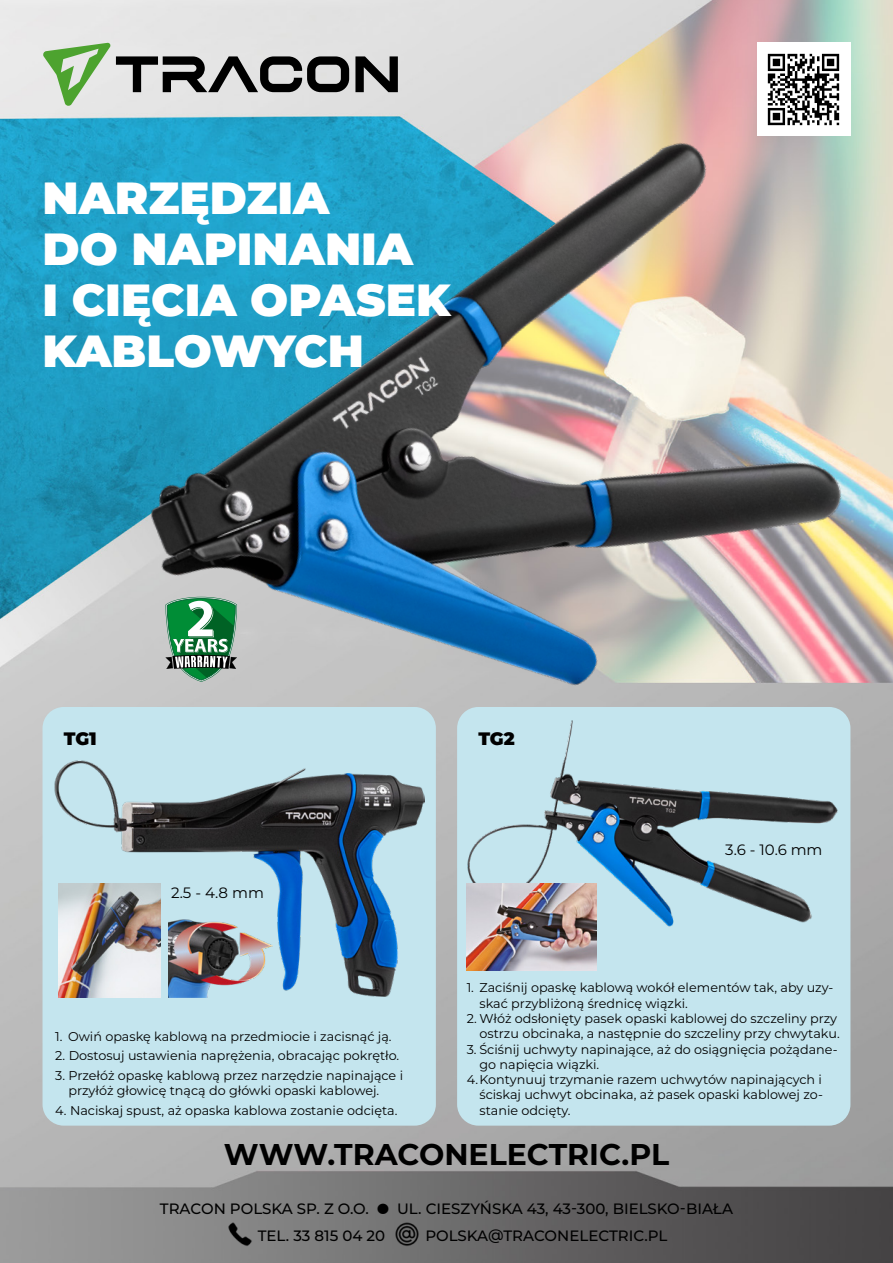
<style>
.page{position:relative;width:893px;height:1263px;background:#fff}
.page>*{position:absolute;margin:0;border:0;box-sizing:border-box;transform-origin:0 0}
.t1{font:900 45px/51px "Montserrat";color:#fff}
.t2{font:700 30px "Montserrat";color:#000}
.t3{font:900 18px "Montserrat";letter-spacing:-.005em;color:#000}
.t4{font:500 15px/27px "Montserrat";color:#000}
.t5{font:15px "Montserrat";color:#000}
.t6{font:12.75px/15.3px "Montserrat";color:#000}
</style>
<div class="page">
<img style="left:0;top:0;width:893px;height:1263px">
<svg style="left:355px;top:56px;width:43px;height:36px;background:#5e5e5e"></svg>
<svg style="left:43px;top:43px;width:306px;height:64px;background:#abb2a9"></svg>
<div style="left:757px;top:43px;width:93px;height:93px;background:#fff"></div>
<img style="left:767px;top:53px;width:73px;height:72px">
<img style="left:83px;top:125px;width:794px;height:675px">
<div style="left:43px;top:707px;width:393px;height:418px;background:#c4e5ee;border-radius:21px"></div>
<div style="left:457px;top:707px;width:393px;height:418px;background:#c4e5ee;border-radius:21px"></div>
<img style="left:54px;top:761px;width:371px;height:236px">
<svg style="left:165px;top:597px;width:72px;height:85px;background:#609c77"></svg>
<img style="left:59px;top:884px;width:102px;height:113px">
<img style="left:168px;top:920px;width:105px;height:77px">
<img style="left:466px;top:720px;width:372px;height:207px">
<img style="left:466px;top:884px;width:130px;height:86px">
<img style="left:227px;top:1222px;width:25px;height:25px">
<img style="left:395px;top:1222px;width:25px;height:25px">
<h1 class="t1" style="left:43px;top:169px;width:409px">NARZĘDZIA<br>DO NAPINANIA<br>I CIĘCIA OPASEK<br>KABLOWYCH</h1>
<h3 class="t3" style="left:64px;top:725px;width:34px">TG1</h3>
<p class="t5" style="left:171px;top:883px;width:94px">2.5 - 4.8 mm</p>
<p class="t6" style="left:55px;top:1028px;width:338px">1. Owiń opaskę kablową na przedmiocie i zacisnąć ją.</p>
<p class="t6" style="left:55px;top:1048px;width:346px">2. Dostosuj ustawienia naprężenia, obracając pokrętło.</p>
<p class="t6" style="left:69px;top:1067px;width:336px;text-indent:-13px">3. Przełóż opaskę kablową przez narzędzie napinające i przyłóż głowicę tnącą do główki opaski kablowej.</p>
<p class="t6" style="left:55px;top:1102px;width:344px">4. Naciskaj spust, aż opaska kablowa zostanie odcięta.</p>
<h3 class="t3" style="left:478px;top:725px;width:38px">TG2</h3>
<p class="t5" style="left:725px;top:840px;width:99px">3.6 - 10.6 mm</p>
<p class="t6" style="left:479px;top:980px;width:355px;text-indent:-13px">1. Zaciśnij opaskę kablową wokół elementów tak, aby uzy&shy;skać przybliżoną średnicę wiązki.</p>
<p class="t6" style="left:467px;top:1010px;width:374px;text-align:right">2. Włóż odsłonięty pasek opaski kablowej do szczeliny przy ostrzu obcinaka, a następnie do szczeliny przy chwytaku.</p>
<p class="t6" style="left:467px;top:1041px;width:372px">3. Ściśnij uchwyty napinające, aż do osiągnięcia pożądane-</p>
<p class="t6" style="left:479px;top:1056px;width:121px">go napięcia wiązki.</p>
<p class="t6" style="left:467px;top:1071px;width:357px">4.Kontynuuj trzymanie razem uchwytów napinających i</p>
<p class="t6" style="left:479px;top:1087px;width:345px">ściskaj uchwyt obcinaka, aż pasek opaski kablowej zo-</p>
<p class="t6" style="left:479px;top:1102px;width:93px">stanie odcięty.</p>
<h2 class="t2" style="left:224px;top:1133px;width:447px">WWW.TRACONELECTRIC.PL</h2>
<p class="t4" style="left:258px;top:1194px;width:477px;text-indent:-98px">TRACON POLSKA SP. Z O.O. ● UL. CIESZYŃSKA 43, 43-300, BIELSKO-BIAŁA<br>TEL. 33 815 04 20</p>
<p class="t4" style="left:425px;top:1221px;width:244px">POLSKA@TRACONELECTRIC.PL</p>
</div>
